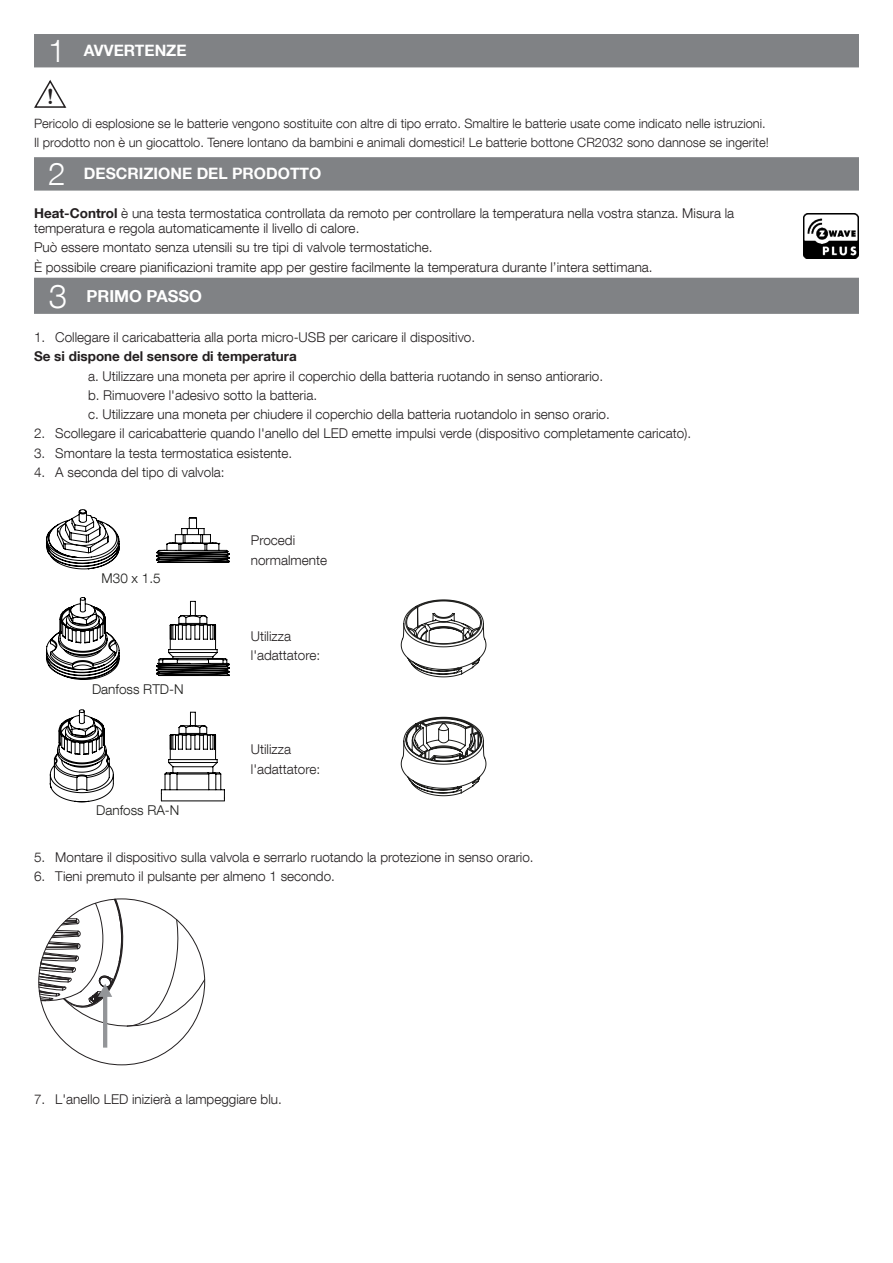
<style>
.page{position:relative;width:893px;height:1263px;background:#fff}
.page>*{position:absolute;margin:0;border:0;box-sizing:border-box;transform-origin:0 0}
.t1{font:300 33px "Helvetica Neue LT Com";color:#fff}
.t2{font:300 31.35px "Helvetica Neue LT Com";color:#fff}
.t3{font:23.4px "Bell MT Bold";color:#231f20}
.titolo{font:700 16.5px "Helvetica Neue LT Com";color:#fff}
.titolo-2{font:700 15.75px "Helvetica Neue LT Com";color:#fff}
.podstawowy-no-break{font:300 13.5px/15px "Helvetica Neue LT Com";color:#231f20}
.t4{font:700 13.5px "Helvetica Neue LT Com";color:#231f20}
.t5{font:300 13.5px "Helvetica Neue LT Com";color:#1d1d1b}
.t6{font:300 12.9px "Helvetica Neue LT Com";color:#231f20}
.s1{font-weight:700}
</style>
<div class="page">
<div style="left:34px;top:34px;width:825px;height:33px;background:#808285"></div>
<div style="left:34px;top:157px;width:825px;height:34px;background:#808285"></div>
<div style="left:34px;top:278px;width:825px;height:36px;background:#808285"></div>
<svg style="left:38px;top:898px;width:167px;height:150px"></svg>
<img style="left:804px;top:214px;width:55px;height:44px">
<svg style="left:34px;top:80px;width:32px;height:28px"></svg>
<svg style="left:46px;top:509px;width:74px;height:60px"></svg>
<svg style="left:46px;top:597px;width:74px;height:83px"></svg>
<svg style="left:156px;top:517px;width:74px;height:46px"></svg>
<svg style="left:156px;top:601px;width:74px;height:75px"></svg>
<svg style="left:50px;top:709px;width:64px;height:93px"></svg>
<hr style="left:161px;top:801px;width:63px;height:1px;background:#000">
<svg style="left:161px;top:712px;width:64px;height:89px"></svg>
<svg style="left:401px;top:600px;width:85px;height:77px"></svg>
<svg style="left:401px;top:717px;width:85px;height:79px"></svg>
<p class="t2" style="left:48px;top:32px;width:19px">1</p>
<p class="titolo-2" style="left:84px;top:41px;width:104px">AVVERTENZE</p>
<p class="t3" style="left:47px;top:83px;width:8px">!</p>
<p class="t6" style="left:34px;top:116px;width:733px">Pericolo di esplosione se le batterie vengono sostituite con altre di tipo errato. Smaltire le batterie usate come indicato nelle istruzioni.</p>
<p class="t6" style="left:34px;top:135px;width:736px">Il prodotto non è un giocattolo. Tenere lontano da bambini e animali domestici! Le batterie bottone CR2032 sono dannose se ingerite!</p>
<p class="t2" style="left:48px;top:155px;width:19px">2</p>
<p class="titolo-2" style="left:84px;top:164px;width:239px">DESCRIZIONE DEL PRODOTTO</p>
<p class="podstawowy-no-break" style="left:34px;top:206px;width:702px"><span class="s1">Heat-Control</span> è una testa termostatica controllata da remoto per controllare la temperatura nella vostra stanza. Misura la temperatura e regola automaticamente il livello di calore.</p>
<p class="podstawowy-no-break" style="left:34px;top:240px;width:400px">Può essere montato senza utensili su tre tipi di valvole termostatiche.</p>
<p class="podstawowy-no-break" style="left:34px;top:259px;width:620px">È possibile creare pianificazioni tramite app per gestire facilmente la temperatura durante l’intera settimana.</p>
<p class="t1" style="left:49px;top:276px;width:20px">3</p>
<p class="titolo" style="left:86px;top:285px;width:117px">PRIMO PASSO</p>
<p class="podstawowy-no-break" style="left:34px;top:330px;width:443px">1. Collegare il caricabatteria alla porta micro-USB per caricare il dispositivo.</p>
<p class="t4" style="left:34px;top:348px;width:264px">Se si dispone del sensore di temperatura</p>
<p class="podstawowy-no-break" style="left:88px;top:368px;width:517px">a. Utilizzare una moneta per aprire il coperchio della batteria ruotando in senso antiorario.</p>
<p class="podstawowy-no-break" style="left:88px;top:387px;width:231px">b. Rimuovere l'adesivo sotto la batteria.</p>
<p class="podstawowy-no-break" style="left:88px;top:407px;width:523px">c. Utilizzare una moneta per chiudere il coperchio della batteria ruotandolo in senso orario.</p>
<p class="podstawowy-no-break" style="left:34px;top:426px;width:659px">2. Scollegare il caricabatterie quando l'anello del LED emette impulsi verde (dispositivo completamente caricato).</p>
<p class="podstawowy-no-break" style="left:34px;top:445px;width:260px">3. Smontare la testa termostatica esistente.</p>
<p class="podstawowy-no-break" style="left:34px;top:464px;width:192px">4. A seconda del tipo di valvola:</p>
<p class="t5" style="left:102px;top:570px;width:61px">M30 x 1.5</p>
<p class="t5" style="left:92px;top:681px;width:93px">Danfoss RTD-N</p>
<p class="t5" style="left:96px;top:802px;width:85px">Danfoss RA-N</p>
<p class="podstawowy-no-break" style="left:251px;top:533px;width:46px">Procedi</p>
<p class="podstawowy-no-break" style="left:251px;top:552px;width:78px">normalmente</p>
<p class="podstawowy-no-break" style="left:251px;top:628px;width:42px">Utilizza</p>
<p class="podstawowy-no-break" style="left:251px;top:648px;width:71px">l'adattatore:</p>
<p class="podstawowy-no-break" style="left:251px;top:742px;width:42px">Utilizza</p>
<p class="podstawowy-no-break" style="left:251px;top:761px;width:71px">l'adattatore:</p>
<p class="podstawowy-no-break" style="left:34px;top:849px;width:501px">5. Montare il dispositivo sulla valvola e serrarlo ruotando la protezione in senso orario.</p>
<p class="podstawowy-no-break" style="left:34px;top:869px;width:302px">6. Tieni premuto il pulsante per almeno 1 secondo.</p>
<p class="podstawowy-no-break" style="left:34px;top:1091px;width:249px">7. L'anello LED inizierà a lampeggiare blu.</p>
</div>
